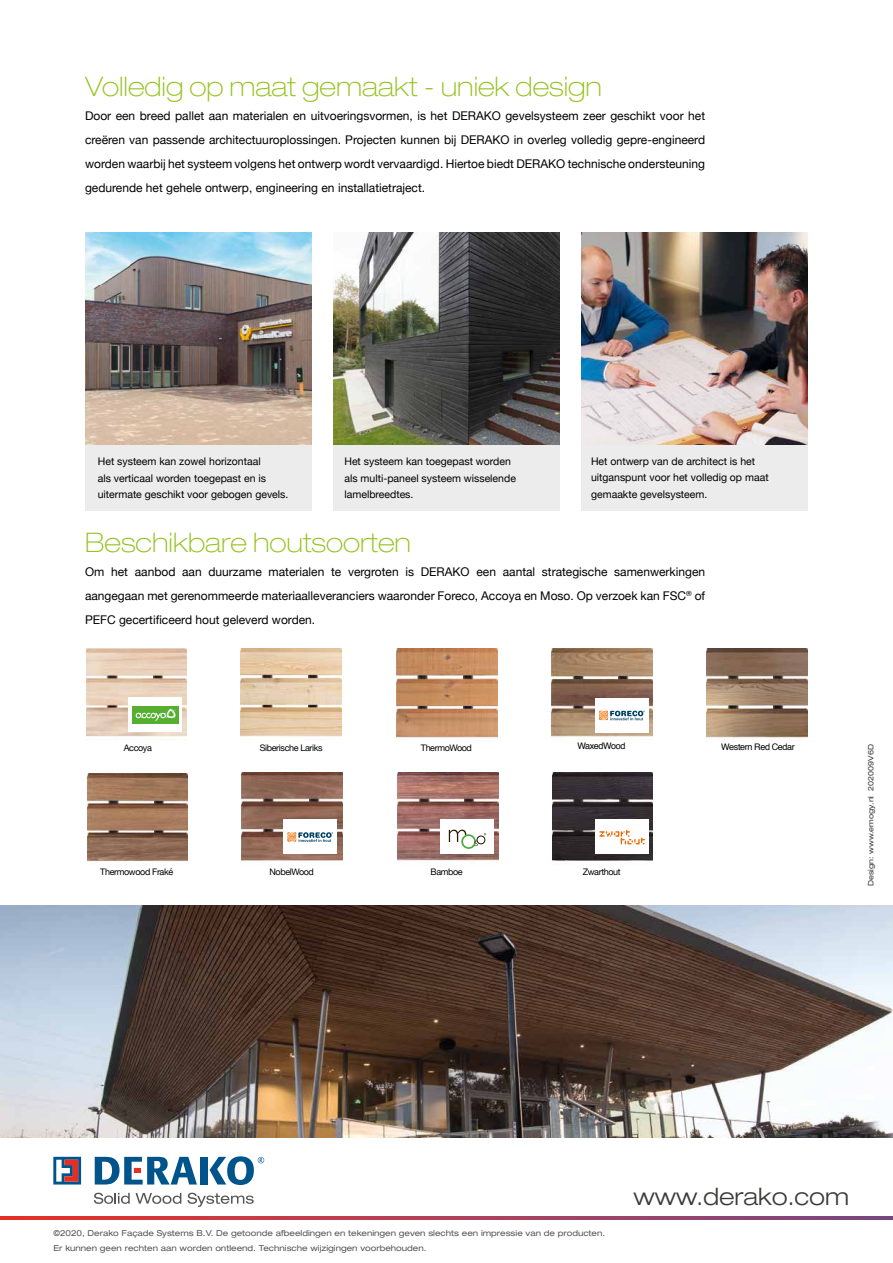
<style>
.page{position:relative;width:893px;height:1263px;background:#fff}
.page>*{position:absolute;margin:0;border:0;box-sizing:border-box;transform-origin:0 0}
.t1{font:100 expanded 27px "Helvetica Neue";color:#94c11c}
.t2{font:300 expanded 24px "Helvetica Neue";color:#3b3b3a}
.t3{font:12px/24px "Helvetica Neue";color:#000;text-align:justify}
.t4{font:10.5px/16.5px "Helvetica Neue";color:#000}
.t5{font:9px "Helvetica Neue";letter-spacing:-.04em;color:#000}
.t6{font:9px "Helvetica";letter-spacing:-.04em;color:#000}
.t7{font:expanded 8.25px/14.1px "Helvetica Neue";color:#565656}
.t8{font:expanded 7.5px "Helvetica Neue";color:#3b3b3a}
</style>
<div class="page">
<div style="left:201px;top:1157px;width:7px;height:27px;background:#00548c"></div>
<svg style="left:210px;top:1156px;width:54px;height:29px"></svg>
<svg style="left:95px;top:1157px;width:102px;height:27px"></svg>
<svg style="left:53px;top:1157px;width:28px;height:27px"></svg>
<svg style="left:94px;top:1193px;width:87px;height:11px"></svg>
<svg style="left:187px;top:1193px;width:67px;height:14px"></svg>
<div style="left:333px;top:445px;width:227px;height:66px;background:#ececed"></div>
<div style="left:581px;top:445px;width:227px;height:66px;background:#ececed"></div>
<div style="left:85px;top:445px;width:227px;height:66px;background:#ececed"></div>
<img style="left:581px;top:232px;width:227px;height:213px">
<img style="left:85px;top:232px;width:227px;height:213px">
<img style="left:333px;top:232px;width:227px;height:213px">
<img style="left:0;top:906px;width:893px;height:232px">
<img style="left:86px;top:648px;width:101px;height:89px">
<div style="left:129px;top:697px;width:53px;height:34px;background:#fff"></div>
<div style="left:132px;top:706px;width:46px;height:17px;background:#55af30"></div>
<svg style="left:136px;top:709px;width:40px;height:12px"></svg>
<img style="left:241px;top:648px;width:101px;height:89px">
<img style="left:396px;top:648px;width:101px;height:93px">
<img style="left:552px;top:648px;width:100px;height:89px">
<div style="left:595px;top:698px;width:53px;height:34px;background:#fff"></div>
<svg style="left:599px;top:711px;width:46px;height:9px"></svg>
<img style="left:706px;top:648px;width:102px;height:90px">
<img style="left:87px;top:773px;width:100px;height:89px">
<img style="left:242px;top:772px;width:101px;height:89px">
<img style="left:397px;top:772px;width:101px;height:89px">
<img style="left:552px;top:772px;width:101px;height:92px">
<div style="left:284px;top:820px;width:53px;height:34px;background:#fff"></div>
<svg style="left:287px;top:832px;width:46px;height:10px"></svg>
<div style="left:441px;top:820px;width:53px;height:34px;background:#fff"></div>
<svg style="left:449px;top:830px;width:37px;height:19px"></svg>
<div style="left:596px;top:820px;width:53px;height:34px;background:#fff"></div>
<svg style="left:599px;top:830px;width:46px;height:14px"></svg>
<svg style="left:0;top:1216px;width:893px;height:4px;background:#af3e57"></svg>
<h1 class="t1" style="left:85px;top:70px;width:519px">Volledig op maat gemaakt - uniek design</h1>
<p class="t3" style="left:85px;top:104px;width:622px">Door een breed pallet aan materialen en uitvoeringsvormen, is het DERAKO gevelsysteem zeer geschikt voor het creëren van passende architectuuroplossingen. Projecten kunnen bij DERAKO in overleg volledig gepre-engineerd worden waarbij het systeem volgens het ontwerp wordt vervaardigd. Hiertoe biedt DERAKO technische ondersteuning gedurende het gehele ontwerp, engineering en installatietraject.</p>
<p class="t4" style="left:98px;top:454px;width:192px">Het systeem kan zowel horizontaal<br>als verticaal worden toegepast en is uitermate geschikt voor gebogen gevels.</p>
<p class="t4" style="left:344px;top:454px;width:173px">Het systeem kan toegepast worden als multi-paneel systeem wisselende lamelbreedtes.</p>
<p class="t4" style="left:591px;top:454px;width:179px">Het ontwerp van de architect is het uitganspunt voor het volledig op maat gemaakte gevelsysteem.</p>
<h1 class="t1" style="left:85px;top:526px;width:328px">Beschikbare houtsoorten</h1>
<p class="t3" style="left:85px;top:560px;width:622px">Om het aanbod aan duurzame materialen te vergroten is DERAKO een aantal strategische samenwerkingen aangegaan met gerenommeerde materiaalleveranciers waaronder Foreco, Accoya en Moso. Op verzoek kan FSC<sup>®</sup> of PEFC gecertificeerd hout geleverd worden.</p>
<p class="t5" style="left:124px;top:741px;width:30px">Accoya</p>
<p class="t5" style="left:260px;top:741px;width:64px">Siberische Lariks</p>
<p class="t5" style="left:421px;top:741px;width:53px">ThermoWood</p>
<p class="t6" style="left:577px;top:739px;width:50px">WaxedWood</p>
<p class="t6" style="left:721px;top:740px;width:75px">Western Red Cedar</p>
<p class="t5" style="left:100px;top:865px;width:74px">Thermowood Fraké</p>
<p class="t5" style="left:269px;top:865px;width:46px">NobelWood</p>
<p class="t5" style="left:431px;top:865px;width:34px">Bamboe</p>
<p class="t5" style="left:583px;top:865px;width:40px">Zwarthout</p>
<p class="t8" style="left:866px;top:886px;width:143px;rotate:-90deg">Design: www.emogy.nl 202009V6D</p>
<p class="t7" style="left:53px;top:1226px;width:553px">©2020, Derako Façade Systems B.V. De getoonde afbeeldingen en tekeningen geven slechts een impressie van de producten.<br>Er kunnen geen rechten aan worden ontleend. Technische wijzigingen voorbehouden.</p>
<h2 class="t2" style="left:634px;top:1181px;width:217px">www.derako.com</h2>
</div>
